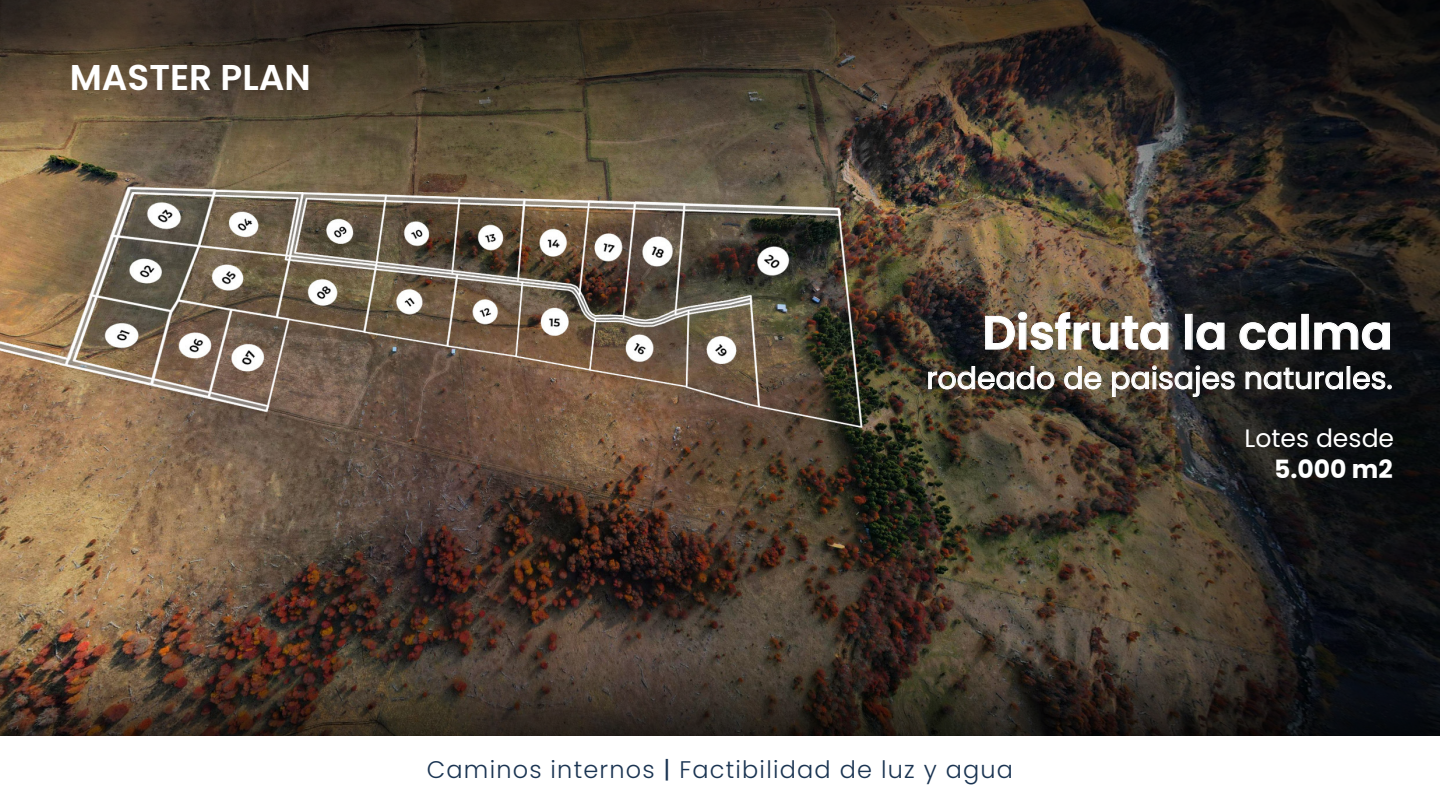
<style>
.page{position:relative;width:1440px;height:810px;background:#fff}
.page>*{position:absolute;margin:0;border:0;box-sizing:border-box;transform-origin:0 0}
.t1{font:600 47.03px "Poppins";color:#fff}
.t2{font:600 35.85px "Poppins";color:#fff}
.t3{font:30px "Poppins";color:#fff}
.t4{font:25.12px "Poppins";color:#fff}
.t5{font:700 25.12px "Poppins";color:#fff}
.t6{font:300 24px "Poppins";letter-spacing:.05em;color:#1a3452}
.s1{font-weight:400}
</style>
<div class="page">
<img style="left:0;top:182px;width:1041px;height:468px">
<svg style="left:0;top:0;width:1041px;height:182px;background:#4e4231"></svg>
<svg style="left:0;top:650px;width:1041px;height:86px;background:#3d3025"></svg>
<svg style="left:1041px;top:0;width:399px;height:736px;background:#2a2520"></svg>
<svg style="left:928px;top:366px;width:127px;height:24px;background:#5d5852"></svg>
<svg style="left:1064px;top:366px;width:38px;height:24px"></svg>
<svg style="left:1112px;top:365px;width:123px;height:32px;background:#5d5751"></svg>
<svg style="left:1245px;top:367px;width:98px;height:23px;background:#4c4c4c"></svg>
<svg style="left:1353px;top:371px;width:39px;height:19px"></svg>
<img style="left:985px;top:312px;width:184px;height:38px">
<div style="left:1185px;top:314px;width:7px;height:36px;border:1px solid #fff"></div>
<svg style="left:1196px;top:322px;width:29px;height:28px"></svg>
<svg style="left:1239px;top:322px;width:57px;height:28px;background:#414241"></svg>
<div style="left:1301px;top:314px;width:8px;height:36px;border:1px solid #fff"></div>
<svg style="left:1314px;top:322px;width:76px;height:28px;background:#373839"></svg>
<h2 class="t2" style="left:70px;top:56px;width:243px">MASTER PLAN</h2>
<h1 class="t1" style="left:982px;top:305px;width:412px">Disfruta la calma</h1>
<p class="t3" style="left:926px;top:361px;width:468px">rodeado de paisajes naturales.</p>
<p class="t6" style="left:427px;top:756px;width:588px">Caminos internos <span class="s1">|</span> Factibilidad de luz y agua</p>
<p class="t4" style="left:1245px;top:424px;width:151px">Lotes desde</p>
<p class="t5" style="left:1274px;top:455px;width:120px">5.000 m2</p>
</div>
